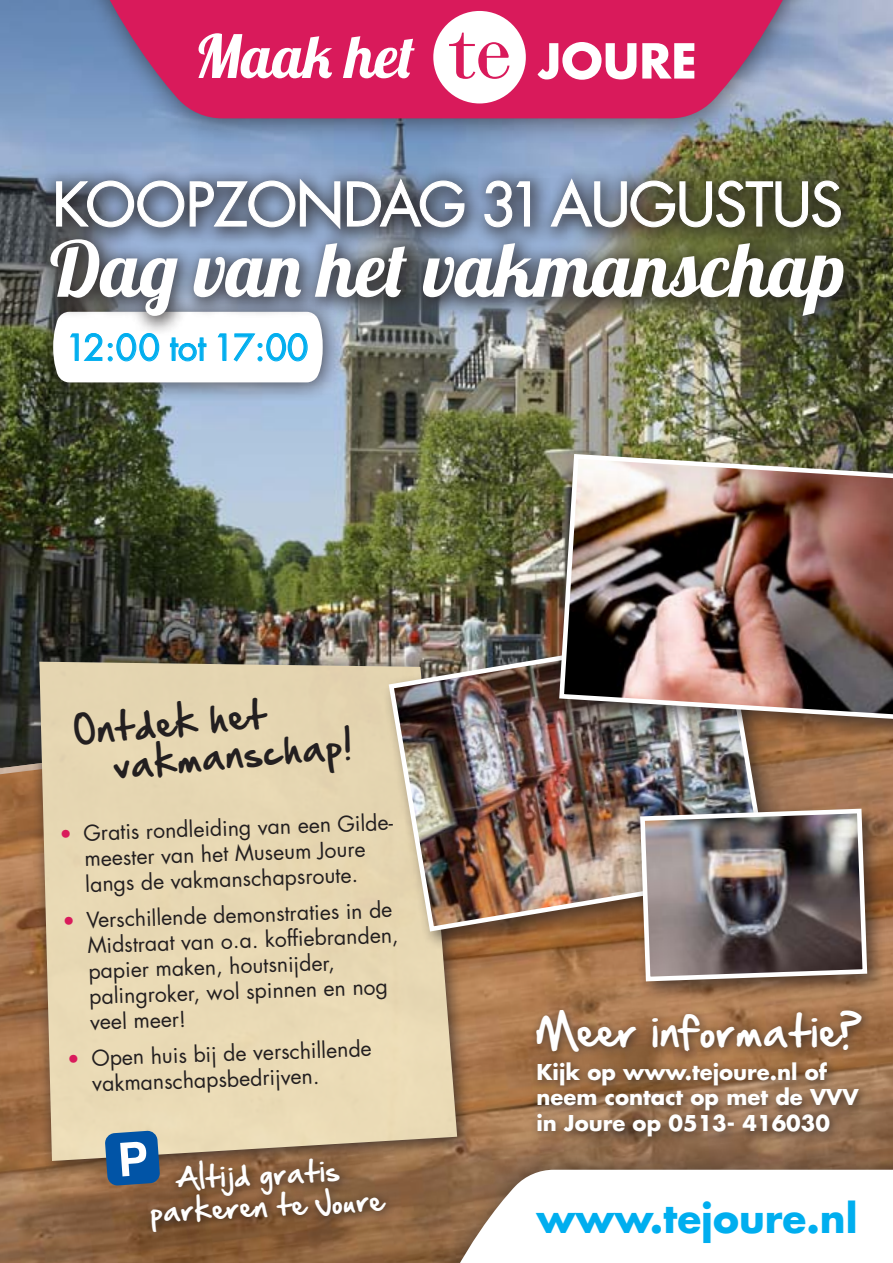
<style>
.page{position:relative;width:893px;height:1263px;background:#fff}
.page>*{position:absolute;margin:0;border:0;box-sizing:border-box;transform-origin:0 0}
.t1{font:76.65px "Lobster 1.4";color:#fff}
.t2{font:59.7px "Lobster 1.4";color:#fff}
.t3{font:58.5px "Futura";letter-spacing:-.025em;color:#fff}
.t4{font:700 39.15px "Futura";color:#00aeef}
.t5{font:37.2px "Hand Of Sean";letter-spacing:.05em;color:#fff}
.t6{font:34.95px "Futura";letter-spacing:-.02em;color:#00aeef}
.t7{font:33.75px/37.7px "Hand Of Sean";color:#231f20}
.t8{font:25.5px/32px "Hand Of Sean";color:#fff;text-align:center}
.t9{font:21.3px/25.5px "Futura";color:#231f20}
.t10{font:700 21.3px/25.5px "Futura";color:#fff}
.s1{color:#d91a5b}
</style>
<div class="page">
<img style="left:0;top:0;width:893px;height:621px">
<div style="left:36px;top:294px;width:307px;height:109px;background:#231f20;opacity:.75"></div>
<img style="left:0;top:665px;width:893px;height:598px">
<div style="left:418px;top:1147px;width:475px;height:116px;background:#231f20;opacity:.65"></div>
<svg style="left:438px;top:1170px;width:455px;height:93px"></svg>
<div style="left:35px;top:164px;width:829px;height:173px;background:#231f20;opacity:.72"></div>
<svg style="left:56px;top:177px;width:409px;height:54px;background:#758092"></svg>
<svg style="left:484px;top:180px;width:47px;height:48px;background:#7b879b"></svg>
<svg style="left:550px;top:177px;width:291px;height:51px;background:#6a6e61"></svg>
<svg style="left:53px;top:312px;width:270px;height:70px"></svg>
<div style="left:73px;top:0;width:749px;height:144px;background:#231f20;opacity:.65"></div>
<svg style="left:93px;top:0;width:706px;height:118px;background:#c7316c"></svg>
<svg style="left:537px;top:42px;width:99px;height:38px"></svg>
<svg style="left:642px;top:43px;width:52px;height:36px"></svg>
<svg style="left:433px;top:11px;width:93px;height:92px"></svg>
<div style="left:28px;top:650px;width:446px;height:528px;background:#231f20;opacity:.75"></div>
<div style="left:39px;top:662px;width:418px;height:499px;background:#e8d8b3"></div>
<div style="left:381px;top:621px;width:407px;height:330px;background:#231f20;opacity:.65"></div>
<img style="left:386px;top:625px;width:385px;height:309px">
<div style="left:551px;top:446px;width:342px;height:293px;background:#231f20;opacity:.65"></div>
<img style="left:557px;top:451px;width:336px;height:271px">
<div style="left:632px;top:801px;width:255px;height:200px;background:#231f20;opacity:.65"></div>
<img style="left:638px;top:806px;width:232px;height:178px">
<div style="left:144px;top:1151px;width:252px;height:91px;background:#231f20;opacity:.75"></div>
<svg style="left:105px;top:1130px;width:55px;height:56px;background:#4279ae"></svg>
<div style="left:529px;top:1002px;width:343px;height:145px;background:#231f20;opacity:.75"></div>
<h2 class="t2" style="left:194px;top:18px;width:222px">Maak het</h2>
<h3 class="t3" style="left:52px;top:164px;width:792px">KOOPZONDAG 31 AUGUSTUS</h3>
<h1 class="t1" style="left:50px;top:220px;width:797px">Dag van het vakmanschap</h1>
<h3 class="t6" style="left:65px;top:323px;width:245px">12:00 TOT 17:00</h3>
<h3 class="t7" style="left:109px;top:708px;width:241px;text-indent:-36px;rotate:-5deg">Ontdek het vakmanschap!</h3>
<p class="t9" style="left:83px;top:820px;width:317px;text-indent:-24px;rotate:-2deg"><span class="s1">•</span> G RATIS RONDLEIDING VANEENGILDE-<br>MEESTER VANHET MUSEUM JOURE<br>LANGS DE VAKMANSCHAP SROUTE.</p>
<p class="t9" style="left:86px;top:907px;width:313px;text-indent:-24px;rotate:-2deg"><span class="s1">•</span> VERSCHILLENDE DEMONSTRATIES INDE<br>MIDSTRAAT VANO.A. KOFFI EBRANDEN,<br>PAPIER MAKEN, HOUTSNIJDER,<br>PALINGROKER, WOL SPINNENENNOG<br>VEEL MEER!</p>
<p class="t9" style="left:91px;top:1045px;width:282px;text-indent:-24px;rotate:-2deg"><span class="s1">•</span> O PENHUIS BIJ DE VERSCHILLENDE<br>VAKMANSCHAPSBEDRIJVEN.</p>
<p class="t8" style="left:148px;top:1164px;width:234px;rotate:-3deg">Altijd gratis parkeren te Joure</p>
<h3 class="t5" style="left:536px;top:998px;width:327px">Meer informatie?</h3>
<p class="t10" style="left:536px;top:1058px;width:324px">Kijk op www.tejoure.nl of neem contact op met de VVV in Joure op 0513- 416030</p>
<h3 class="t4" style="left:536px;top:1191px;width:322px">www.tejoure.nl</h3>
</div>
